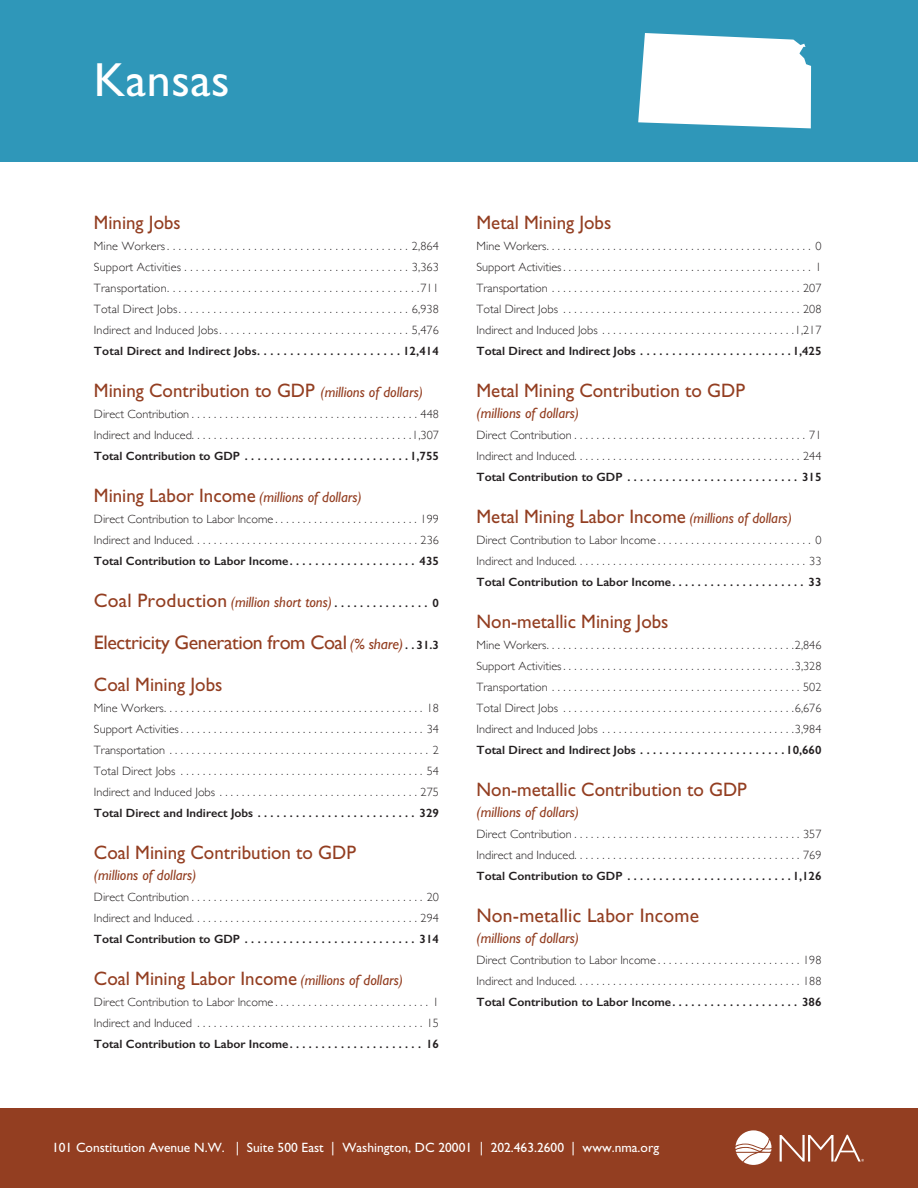
<style>
.page{position:relative;width:918px;height:1188px;background:#fff}
.page>*{position:absolute;margin:0;border:0;box-sizing:border-box;transform-origin:0 0}
.t1{font:48px "Gill Sans Std";letter-spacing:.01em;color:#fff}
.t2{font:19.5px "Gill Sans Std";color:#933e21}
.t3{font:19.5px "Gill Sans";letter-spacing:-.02em;color:#933e21}
.t4{font:19.5px "Gill Sans";letter-spacing:.01em;color:#933e21}
.t5{font:19.5px "Gill Sans Std";color:#933e21;scale:.95 1}
.t6{font:italic 15px "Gill Sans Std";color:#933e21}
.t7{font:13.5px "Gill Sans Std";color:#fff}
.t8{font:300 12px "Gill Sans";color:#231f20}
.t9{font:600 12px "Gill Sans";color:#231f20}
.s1{font-style:italic;font-size:15px}
.s2{font-style:normal;font-size:19.5px}
.s3{font-family:"Gill Sans";font-weight:600;font-style:normal;font-size:12px;color:#231f20}
.s4{font-weight:600;font-size:12px;color:#231f20}
</style>
<div class="page">
<div style="left:0;top:1108px;width:918px;height:80px;background:#933e21"></div>
<div style="left:0;top:0;width:918px;height:162px;background:#2f97b9"></div>
<svg style="left:735px;top:1130px;width:36px;height:35px"></svg>
<svg style="left:780px;top:1135px;width:84px;height:27px"></svg>
<svg style="left:638px;top:33px;width:173px;height:95px;background:#eaf4f8"></svg>
<p class="t1" style="left:94px;top:53px;width:137px">Kansas</p>
<p class="t5" style="left:94px;top:212px;width:93px">Mining Jobs</p>
<p class="t8" style="left:94px;top:237px;width:347px">Mine Workers . . . . . . . . . . . . . . . . . . . . . . . . . . . . . . . . . . . . . . . . . . 2,864</p>
<p class="t8" style="left:94px;top:258px;width:347px">Support Activities.......................................3,363</p>
<p class="t8" style="left:94px;top:279px;width:346px">Transportation . . . . . . . . . . . . . . . . . . . . . . . . . . . . . . . . . . . . . . . . . . . 711</p>
<p class="t8" style="left:94px;top:300px;width:347px">Total Direct Jobs . . . . . . . . . . . . . . . . . . . . . . . . . . . . . . . . . . . . . . . . 6,938</p>
<p class="t8" style="left:94px;top:321px;width:347px">Indirect and Induced Jobs . . . . . . . . . . . . . . . . . . . . . . . . . . . . . . . . . 5,476</p>
<p class="t9" style="left:94px;top:344px;width:347px">Total Direct and Indirect Jobs . . . . . . . . . . . . . . . . . . . . . 12,414</p>
<p class="t2" style="left:94px;top:380px;width:331px">Mining Contribution to GDP <span class="s1">(millions of dollars)</span></p>
<p class="t8" style="left:94px;top:405px;width:346px">Direct Contribution . . . . . . . . . . . . . . . . . . . . . . . . . . . . . . . . . . . . . . . . . 448</p>
<p class="t8" style="left:94px;top:426px;width:347px">Indirect and Induced . . . . . . . . . . . . . . . . . . . . . . . . . . . . . . . . . . . . . . . 1,307</p>
<p class="t9" style="left:94px;top:449px;width:347px">Total Contribution to GDP . . . . . . . . . . . . . . . . . . . . . . . . . 1,755</p>
<p class="t6" style="left:94px;top:489px;width:269px"><span class="s2">Mining Labor Income</span> (millions of dollars)</p>
<p class="t8" style="left:94px;top:510px;width:346px">Direct Contribution to Labor Income . . . . . . . . . . . . . . . . . . . . . . . . . . 199</p>
<p class="t8" style="left:94px;top:531px;width:346px">Indirect and Induced . . . . . . . . . . . . . . . . . . . . . . . . . . . . . . . . . . . . . . . . . 236</p>
<p class="t9" style="left:94px;top:554px;width:347px">Total Contribution to Labor Income . . . . . . . . . . . . . . . . . . . . 435</p>
<p class="t6" style="left:94px;top:594px;width:347px"><span class="s2">Coal Production</span> (million short tons) <span class="s3">. . . . . . . . . . . . . . . 0</span></p>
<p class="t3" style="left:94px;top:631px;width:347px">Electricity Generation from Coal <span class="s1">(% share)</span> <span class="s4">. 31.3</span></p>
<p class="t2" style="left:94px;top:674px;width:130px">Coal Mining Jobs</p>
<p class="t8" style="left:94px;top:699px;width:347px">Mine Workers . . . . . . . . . . . . . . . . . . . . . . . . . . . . . . . . . . . . . . . . . . . . . . . 18</p>
<p class="t8" style="left:94px;top:720px;width:347px">Support Activities . . . . . . . . . . . . . . . . . . . . . . . . . . . . . . . . . . . . . . . . . . . . 34</p>
<p class="t8" style="left:94px;top:741px;width:347px">Transportation . . . . . . . . . . . . . . . . . . . . . . . . . . . . . . . . . . . . . . . . . . . . . . . 2</p>
<p class="t8" style="left:94px;top:762px;width:346px">Total Direct Jobs . . . . . . . . . . . . . . . . . . . . . . . . . . . . . . . . . . . . . . . . . . . . 54</p>
<p class="t8" style="left:94px;top:783px;width:346px">Indirect and Induced Jobs . . . . . . . . . . . . . . . . . . . . . . . . . . . . . . . . . . . . 275</p>
<p class="t9" style="left:94px;top:806px;width:347px">Total Direct and Indirect Jobs . . . . . . . . . . . . . . . . . . . . . . . . . 329</p>
<p class="t2" style="left:94px;top:842px;width:264px">Coal Mining Contribution to GDP</p>
<p class="t6" style="left:94px;top:867px;width:104px">(millions of dollars)</p>
<p class="t8" style="left:94px;top:888px;width:347px">Direct Contribution . . . . . . . . . . . . . . . . . . . . . . . . . . . . . . . . . . . . . . . . . . 20</p>
<p class="t8" style="left:94px;top:909px;width:346px">Indirect and Induced . . . . . . . . . . . . . . . . . . . . . . . . . . . . . . . . . . . . . . . . . 294</p>
<p class="t9" style="left:94px;top:932px;width:347px">Total Contribution to GDP . . . . . . . . . . . . . . . . . . . . . . . . . . . 314</p>
<p class="t2" style="left:94px;top:968px;width:311px">Coal Mining Labor Income <span class="s1">(millions of dollars)</span></p>
<p class="t8" style="left:94px;top:993px;width:347px">Direct Contribution to Labor Income . . . . . . . . . . . . . . . . . . . . . . . . . . . . 1</p>
<p class="t8" style="left:94px;top:1014px;width:346px">Indirect and Induced . . . . . . . . . . . . . . . . . . . . . . . . . . . . . . . . . . . . . . . . . 15</p>
<p class="t9" style="left:94px;top:1037px;width:347px">Total Contribution to Labor Income . . . . . . . . . . . . . . . . . . . . . 16</p>
<p class="t2" style="left:477px;top:212px;width:136px">Metal Mining Jobs</p>
<p class="t8" style="left:477px;top:237px;width:346px">Mine Workers . . . . . . . . . . . . . . . . . . . . . . . . . . . . . . . . . . . . . . . . . . . . . . . . 0</p>
<p class="t8" style="left:477px;top:258px;width:346px">Support Activities . . . . . . . . . . . . . . . . . . . . . . . . . . . . . . . . . . . . . . . . . . . . . 1</p>
<p class="t8" style="left:477px;top:279px;width:346px">Transportation . . . . . . . . . . . . . . . . . . . . . . . . . . . . . . . . . . . . . . . . . . . . . 207</p>
<p class="t8" style="left:477px;top:300px;width:346px">Total Direct Jobs . . . . . . . . . . . . . . . . . . . . . . . . . . . . . . . . . . . . . . . . . . . 208</p>
<p class="t8" style="left:477px;top:321px;width:347px">Indirect and Induced Jobs . . . . . . . . . . . . . . . . . . . . . . . . . . . . . . . . . . 1,217</p>
<p class="t9" style="left:477px;top:344px;width:347px">Total Direct and Indirect Jobs . . . . . . . . . . . . . . . . . . . . . . . 1,425</p>
<p class="t2" style="left:477px;top:380px;width:270px">Metal Mining Contribution to GDP</p>
<p class="t6" style="left:477px;top:405px;width:104px">(millions of dollars)</p>
<p class="t8" style="left:477px;top:426px;width:346px">Direct Contribution . . . . . . . . . . . . . . . . . . . . . . . . . . . . . . . . . . . . . . . . . . 71</p>
<p class="t8" style="left:477px;top:447px;width:346px">Indirect and Induced . . . . . . . . . . . . . . . . . . . . . . . . . . . . . . . . . . . . . . . . . 244</p>
<p class="t9" style="left:477px;top:470px;width:347px">Total Contribution to GDP . . . . . . . . . . . . . . . . . . . . . . . . . . . 315</p>
<p class="t2" style="left:477px;top:506px;width:317px">Metal Mining Labor Income <span class="s1">(millions of dollars)</span></p>
<p class="t8" style="left:477px;top:531px;width:346px">Direct Contribution to Labor Income . . . . . . . . . . . . . . . . . . . . . . . . . . . . 0</p>
<p class="t8" style="left:477px;top:552px;width:346px">Indirect and Induced . . . . . . . . . . . . . . . . . . . . . . . . . . . . . . . . . . . . . . . . . . 33</p>
<p class="t9" style="left:477px;top:575px;width:347px">Total Contribution to Labor Income . . . . . . . . . . . . . . . . . . . . . 33</p>
<p class="t2" style="left:477px;top:611px;width:193px">Non-metallic Mining Jobs</p>
<p class="t8" style="left:477px;top:636px;width:347px">Mine Workers . . . . . . . . . . . . . . . . . . . . . . . . . . . . . . . . . . . . . . . . . . . . 2,846</p>
<p class="t8" style="left:477px;top:657px;width:347px">Support Activities . . . . . . . . . . . . . . . . . . . . . . . . . . . . . . . . . . . . . . . . . 3,328</p>
<p class="t8" style="left:477px;top:678px;width:346px">Transportation . . . . . . . . . . . . . . . . . . . . . . . . . . . . . . . . . . . . . . . . . . . . . 502</p>
<p class="t8" style="left:477px;top:699px;width:347px">Total Direct Jobs . . . . . . . . . . . . . . . . . . . . . . . . . . . . . . . . . . . . . . . . . 6,676</p>
<p class="t8" style="left:477px;top:720px;width:347px">Indirect and Induced Jobs . . . . . . . . . . . . . . . . . . . . . . . . . . . . . . . . . . 3,984</p>
<p class="t9" style="left:477px;top:743px;width:347px">Total Direct and Indirect Jobs . . . . . . . . . . . . . . . . . . . . . . 10,660</p>
<p class="t2" style="left:477px;top:779px;width:272px">Non-metallic Contribution to GDP</p>
<p class="t6" style="left:477px;top:804px;width:104px">(millions of dollars)</p>
<p class="t8" style="left:477px;top:825px;width:346px">Direct Contribution . . . . . . . . . . . . . . . . . . . . . . . . . . . . . . . . . . . . . . . . . 357</p>
<p class="t8" style="left:477px;top:846px;width:346px">Indirect and Induced . . . . . . . . . . . . . . . . . . . . . . . . . . . . . . . . . . . . . . . . . 769</p>
<p class="t9" style="left:477px;top:869px;width:347px">Total Contribution to GDP . . . . . . . . . . . . . . . . . . . . . . . . . 1,126</p>
<p class="t4" style="left:477px;top:904px;width:224px">Non-metallic Labor Income</p>
<p class="t6" style="left:477px;top:930px;width:104px">(millions of dollars)</p>
<p class="t8" style="left:477px;top:951px;width:346px">Direct Contribution to Labor Income . . . . . . . . . . . . . . . . . . . . . . . . . . 198</p>
<p class="t8" style="left:477px;top:972px;width:346px">Indirect and Induced . . . . . . . . . . . . . . . . . . . . . . . . . . . . . . . . . . . . . . . . . 188</p>
<p class="t9" style="left:477px;top:995px;width:347px">Total Contribution to Labor Income . . . . . . . . . . . . . . . . . . . . 386</p>
<p class="t7" style="left:52px;top:1140px;width:609px">101 Constitution Avenue N.W. | Suite 500 East | Washington, DC 20001 | 202.463.2600 | www.nma.org</p>
</div>
